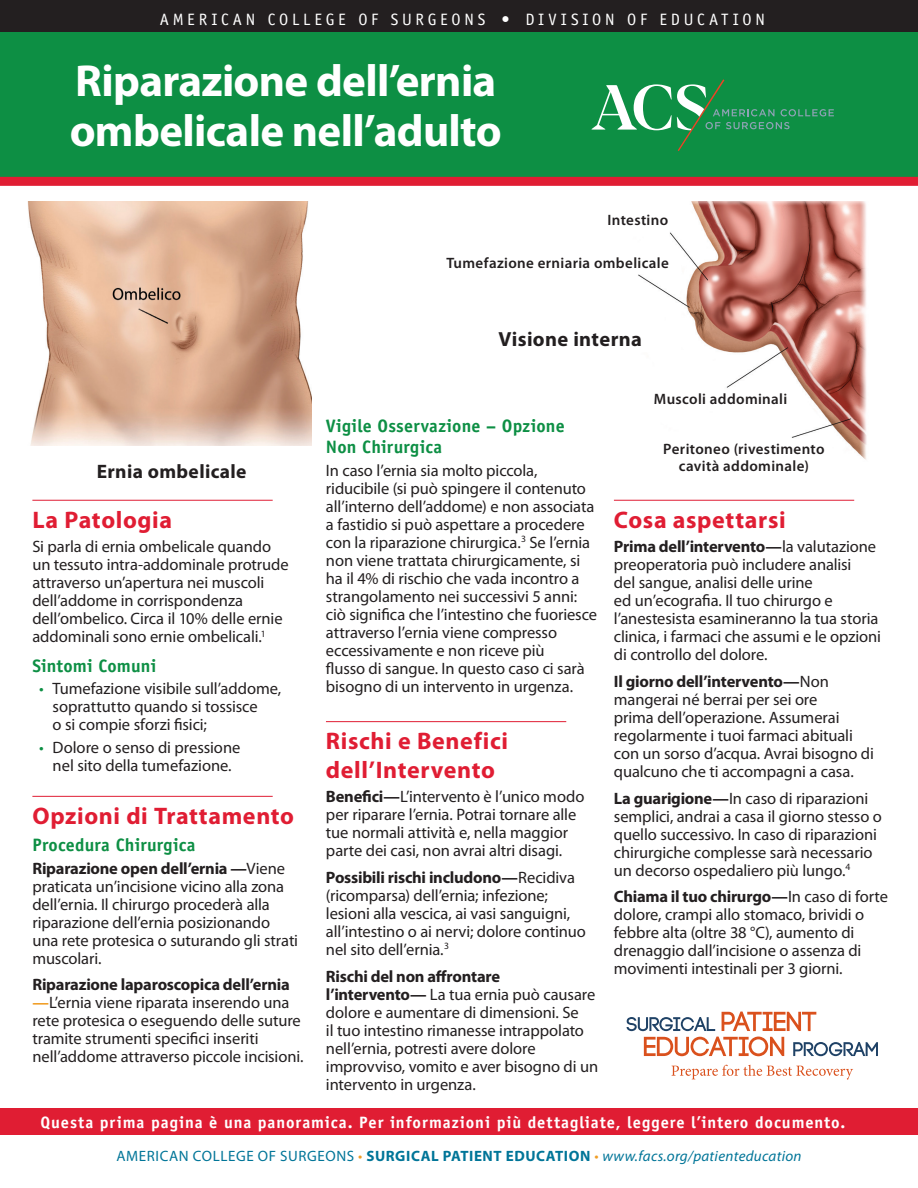
<style>
.page{position:relative;width:918px;height:1188px;background:#fff}
.page>*{position:absolute;margin:0;border:0;box-sizing:border-box;transform-origin:0 0}
.t1{font:700 45px/49.5px "Myriad Pro";letter-spacing:-.015em;color:#fff}
.SUB{font:700 24px/28.5px "Myriad Pro";letter-spacing:.025em;color:#e01d33}
.t2{font:700 20.4px "Myriad Pro";letter-spacing:.015em;color:#231f20}
.t3{font:700 19.5px "Myriad Pro";letter-spacing:.02em;color:#231f20}
._2_SUBHEAD_gold{font:700 18px/21px "Officina Sans Std";letter-spacing:.01em;color:#0d8f44}
._3_TEXT{font:16.5px/18px "Myriad Pro";letter-spacing:-.005em;color:#231f20}
._2_SUBHEAD_gold-2{font:700 16.5px "Officina Sans Std";letter-spacing:.055em;color:#fff}
.t4{font:16.5px "Officina Sans Std";letter-spacing:.225em;color:#fff}
.t5{font:600 15px/17.1px "Myriad Pro";letter-spacing:.025em;color:#231f20;text-align:center}
.t6{font:italic 15px "Myriad Pro";letter-spacing:.02em;color:#007598}
.s1{color:#0d8f44}
.s2{font-weight:700}
.s3{font-weight:700;color:#f09d24}
.s4{font-style:normal}
.s5{font-style:normal;color:#f09d24}
.s6{font-weight:700;font-style:normal}
</style>
<div class="page">
<div style="left:0;top:1108px;width:918px;height:27px;background:#e01d33"></div>
<hr style="left:32px;top:500px;width:241px;height:1px;background:#e01d33">
<hr style="left:32px;top:796px;width:241px;height:1px;background:#e01d33">
<img style="left:27px;top:201px;width:284px;height:245px">
<div style="left:0;top:31px;width:918px;height:146px;background:#0d8f44"></div>
<div style="left:0;top:0;width:918px;height:31px;background:#231f20"></div>
<div style="left:0;top:177px;width:918px;height:9px;background:#e01d33"></div>
<hr style="left:614px;top:500px;width:240px;height:1px;background:#e01d33">
<svg style="left:627px;top:1017px;width:88px;height:14px"></svg>
<svg style="left:722px;top:1012px;width:94px;height:19px"></svg>
<svg style="left:644px;top:1037px;width:140px;height:19px"></svg>
<svg style="left:793px;top:1042px;width:85px;height:14px"></svg>
<svg style="left:672px;top:1065px;width:181px;height:15px"></svg>
<img style="left:638px;top:201px;width:229px;height:259px">
<svg style="left:592px;top:79px;width:242px;height:72px"></svg>
<hr style="left:326px;top:721px;width:240px;height:1px;background:#e01d33">
<p class="t4" style="left:160px;top:10px;width:607px">AMERICAN COLLEGE OF SURGEONS • DIVISION OF EDUCATION</p>
<p class="t1" style="left:70px;top:55px;width:434px">Riparazione dell’ernia ombelicale nell’adulto</p>
<p class="t5" style="left:608px;top:211px;width:62px">Intestino</p>
<p class="t5" style="left:446px;top:254px;width:224px">Tumefazione erniaria ombelicale</p>
<p class="t3" style="left:97px;top:459px;width:151px">Ernia ombelicale</p>
<p class="SUB" style="left:32px;top:505px;width:141px">La Patologia</p>
<p class="_3_TEXT" style="left:32px;top:538px;width:258px">Si parla di ernia ombelicale quando un tessuto intra-addominale protrude attraverso un’apertura nei muscoli dell’addome in corrispondenza dell’ombelico. Circa il 10% delle ernie addominali sono ernie ombelicali.<sup>1</sup></p>
<p class="_2_SUBHEAD_gold" style="left:32px;top:655px;width:126px">Sintomi Comuni</p>
<p class="_3_TEXT" style="left:53px;top:680px;width:230px;text-indent:-13px"><span class="s1">•</span> Tumefazione visibile sull’addome, soprattutto quando si tossisce<br>o si compie sforzi fisici;</p>
<p class="_3_TEXT" style="left:39px;top:738px;width:203px;text-align:center"><span class="s1">•</span> Dolore o senso di pressione nel sito della tumefazione.</p>
<p class="SUB" style="left:32px;top:801px;width:263px">Opzioni di Trattamento</p>
<p class="_2_SUBHEAD_gold" style="left:32px;top:835px;width:165px">Procedura Chirurgica</p>
<p class="_3_TEXT" style="left:32px;top:859px;width:267px"><span class="s2">Riparazione open dell’ernia —</span>Viene praticata un’incisione vicino alla zona dell’ernia. Il chirurgo procederà alla riparazione dell’ernia posizionando una rete protesica o suturando gli strati muscolari.</p>
<p class="_3_TEXT" style="left:32px;top:976px;width:273px"><span class="s2">Riparazione laparoscopica dell’ernia </span><span class="s3">—</span>L’ernia viene riparata inserendo una rete protesica o eseguendo delle suture tramite strumenti specifici inseriti nell’addome attraverso piccole incisioni.</p>
<p class="t2" style="left:498px;top:326px;width:145px">Visione interna</p>
<p class="t5" style="left:654px;top:390px;width:135px">Muscoli addominali</p>
<p class="_2_SUBHEAD_gold" style="left:326px;top:415px;width:240px">Vigile Osservazione – Opzione<br>Non Chirurgica</p>
<p class="_3_TEXT" style="left:326px;top:461px;width:273px">In caso l’ernia sia molto piccola, riducibile (si può spingere il contenuto all’interno dell’addome) e non associata a fastidio si può aspettare a procedere con la riparazione chirurgica.<sup>3</sup> Se l’ernia non viene trattata chirurgicamente, si ha il 4% di rischio che vada incontro a strangolamento nei successivi 5 anni: ciò significa che l’intestino che fuoriesce attraverso l’ernia viene compresso eccessivamente e non riceve più<br>flusso di sangue. In questo caso ci sarà bisogno di un intervento in urgenza.</p>
<p class="SUB" style="left:326px;top:726px;width:184px">Rischi e Benefici dell’Intervento</p>
<p class="_3_TEXT" style="left:326px;top:787px;width:260px"><span class="s2">Benefici—</span>L’intervento è l’unico modo per riparare l’ernia. Potrai tornare alle tue normali attività e, nella maggior parte dei casi, non avrai altri disagi.</p>
<p class="_3_TEXT" style="left:326px;top:868px;width:262px"><span class="s2">Possibili rischi includono—</span>Recidiva (ricomparsa) dell’ernia; infezione; lesioni alla vescica, ai vasi sanguigni, all’intestino o ai nervi; dolore continuo nel sito dell’ernia.<sup>3</sup></p>
<p class="_3_TEXT" style="left:326px;top:967px;width:274px"><span class="s2">Rischi del non affrontare l’intervento—</span> La tua ernia può causare dolore e aumentare di dimensioni. Se<br>il tuo intestino rimanesse intrappolato nell’ernia, potresti avere dolore improvviso, vomito e aver bisogno di un intervento in urgenza.</p>
<p class="t5" style="left:663px;top:440px;width:163px">Peritoneo (rivestimento cavità addominale)</p>
<p class="SUB" style="left:614px;top:505px;width:173px">Cosa aspettarsi</p>
<p class="_3_TEXT" style="left:614px;top:538px;width:269px"><span class="s2">Prima dell’intervento—</span>la valutazione preoperatoria può includere analisi<br>del sangue, analisi delle urine<br>ed un’ecografia. Il tuo chirurgo e l’anestesista esamineranno la tua storia clinica, i farmaci che assumi e le opzioni di controllo del dolore.</p>
<p class="_3_TEXT" style="left:614px;top:672px;width:262px"><span class="s2">Il giorno dell’intervento—</span>Non mangerai né berrai per sei ore<br>prima dell’operazione. Assumerai regolarmente i tuoi farmaci abituali con un sorso d’acqua. Avrai bisogno di qualcuno che ti accompagni a casa.</p>
<p class="_3_TEXT" style="left:614px;top:789px;width:270px"><span class="s2">La guarigione—</span>In caso di riparazioni semplici, andrai a casa il giorno stesso o quello successivo. In caso di riparazioni chirurgiche complesse sarà necessario un decorso ospedaliero più lungo.<sup>4</sup></p>
<p class="_3_TEXT" style="left:614px;top:887px;width:276px"><span class="s2">Chiama il tuo chirurgo—</span>In caso di forte dolore, crampi allo stomaco, brividi o febbre alta (oltre 38 °C), aumento di drenaggio dall’incisione o assenza di movimenti intestinali per 3 giorni.</p>
<p class="_2_SUBHEAD_gold-2" style="left:40px;top:1112px;width:807px">Questa prima pagina è una panoramica. Per informazioni più dettagliate, leggere l’intero documento.</p>
<p class="t6" style="left:117px;top:1147px;width:687px"><span class="s4">AMERICAN COLLEGE OF SURGEONS</span> <span class="s5">•</span> <span class="s6">SURGICAL PATIENT EDUCATION</span> <span class="s5">•</span> www.facs.org/patienteducation</p>
</div>
